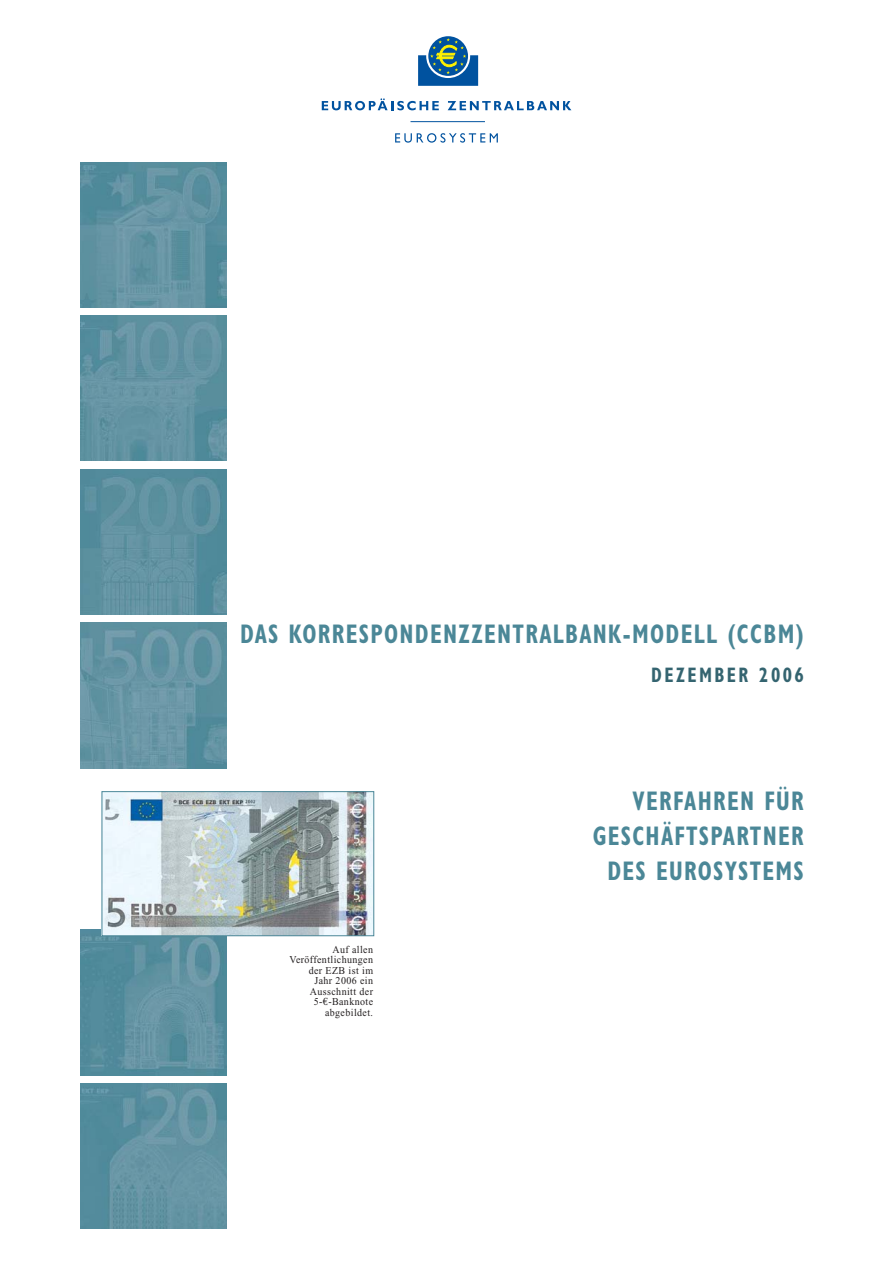
<style>
.page{position:relative;width:893px;height:1263px;background:#fff}
.page>*{position:absolute;margin:0;border:0;box-sizing:border-box;transform-origin:0 0}
.t1{font:700 condensed 27px/35.1px "Gill Sans";letter-spacing:.055em;color:#4b8797;text-align:right;scale:.85 1}
.t2{font:700 condensed 21px "Gill Sans";letter-spacing:.135em;color:#346470;scale:.85 1}
.t3{font:10.5px/10.5px "Times New Roman";letter-spacing:.04em;color:#231f20;text-align:right;scale:.95 1}
.s1{font-family:"Euro Serif"}
</style>
<div class="page">
<img style="left:81px;top:162px;width:145px;height:145px">
<img style="left:81px;top:316px;width:145px;height:145px">
<img style="left:81px;top:469px;width:145px;height:146px">
<img style="left:81px;top:623px;width:145px;height:145px">
<img style="left:81px;top:930px;width:145px;height:145px">
<img style="left:81px;top:1084px;width:145px;height:145px">
<img style="left:104px;top:793px;width:268px;height:141px">
<div style="left:102px;top:791px;width:272px;height:145px;border:1px solid #4b8797"></div>
<svg style="left:428px;top:36px;width:40px;height:40px"></svg>
<svg style="left:418px;top:38px;width:60px;height:48px"></svg>
<svg style="left:322px;top:98px;width:117px;height:12px"></svg>
<svg style="left:448px;top:101px;width:123px;height:9px"></svg>
<svg style="left:395px;top:133px;width:103px;height:10px"></svg>
<hr style="left:410px;top:121px;width:75px;height:1px;background:#00529f">
<h1 class="t1" style="left:240px;top:619px;width:664px">DAS KORRESPONDENZZENTRALBANK-MODELL (CCBM)</h1>
<h2 class="t2" style="left:651px;top:668px;width:181px">DEZEMBER 2006</h2>
<p class="t3" style="left:289px;top:945px;width:89px">Auf allen<br>Veröffentlichungen der EZB ist im<br>Jahr 2006 ein<br>Ausschnitt der<br>5-<span class="s1">€</span>-Banknote abgebildet.</p>
<h1 class="t1" style="left:592px;top:786px;width:250px">VERFAHREN FÜR<br>GESCHÄFTSPARTNER<br>DES EUROSYSTEMS</h1>
</div>
